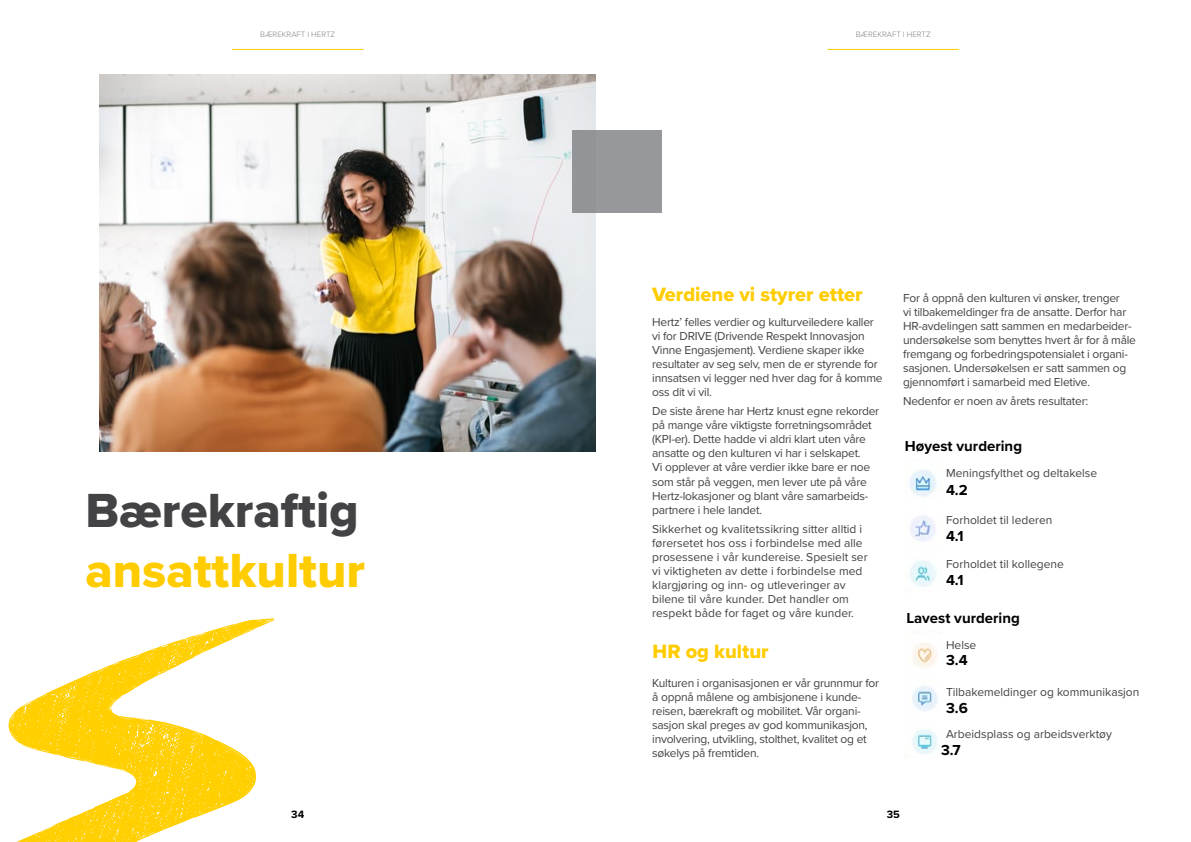
<style>
.page{position:relative;width:1191px;height:842px;background:#fff}
.page>*{position:absolute;margin:0;border:0;box-sizing:border-box;transform-origin:0 0}
.t1{font:49.7px "Proxima Nova Extrabld";color:#fc0}
.t2{font:49.7px "Proxima Nova Extrabld";color:#434244}
.t3{font:20px "Proxima Nova Extrabld";color:#fc0}
.t4{font:700 15px "Proxima Nova";color:#000}
.t5{font:12px/14px "Proxima Nova";letter-spacing:-.02em;color:#434244}
.t6{font:12px/14px "Proxima Nova";color:#434244}
.t7{font:700 11px "Proxima Nova";color:#000}
.t8{font:300 8px "Proxima Nova";color:#808285}
</style>
<div class="page">
<svg style="left:8px;top:622px;width:262px;height:220px"></svg>
<hr style="left:232px;top:49px;width:131px;height:1px;background:#fc0">
<hr style="left:827px;top:49px;width:132px;height:1px;background:#fc0">
<img style="left:99px;top:74px;width:496px;height:377px">
<div style="left:572px;top:130px;width:89px;height:83px;background:#96989b"></div>
<img style="left:906px;top:469px;width:31px;height:123px">
<img style="left:905px;top:632px;width:36px;height:126px">
<p class="t8" style="left:260px;top:28px;width:77px">BÆREKRAFT I HERTZ</p>
<p class="t8" style="left:855px;top:28px;width:77px">BÆREKRAFT I HERTZ</p>
<h1 class="t2" style="left:85px;top:474px;width:275px">Bærekraftig</h1>
<h1 class="t1" style="left:85px;top:533px;width:281px">ansattkultur</h1>
<h2 class="t3" style="left:652px;top:279px;width:212px">Verdiene vi styrer etter</h2>
<p class="t5" style="left:652px;top:314px;width:232px">Hertz’ felles verdier og kulturveiledere kaller vi for DRIVE (Drivende Respekt Innovasjon Vinne Engasjement). Verdiene skaper ikke resultater av seg selv, men de er styrende for innsatsen vi legger ned hver dag for å komme oss dit vi vil.</p>
<p class="t5" style="left:652px;top:404px;width:228px">De siste årene har Hertz knust egne rekorder på mange våre viktigste forretningsområdet (KPI-er). Dette hadde vi aldri klart uten våre ansatte og den kulturen vi har i selskapet.<br>Vi opplever at våre verdier ikke bare er noe som står på veggen, men lever ute på våre Hertz-lokasjoner og blant våre samarbeids&shy;partnere i hele landet.</p>
<p class="t6" style="left:652px;top:522px;width:217px">Sikkerhet og kvalitetssikring sitter alltid i førersetet hos oss i forbindelse med alle prosessene i vår kundereise. Spesielt ser vi viktigheten av dette i forbindelse med klargjøring og inn- og utleveringer av bilene til våre kunder. Det handler om respekt både for faget og våre kunder.</p>
<h2 class="t3" style="left:652px;top:637px;width:118px">HR og kultur</h2>
<p class="t5" style="left:652px;top:675px;width:228px">Kulturen i organisasjonen er vår grunnmur for å oppnå målene og ambisjonene i kunde&shy;reisen, bærekraft og mobilitet. Vår organi&shy;sasjon skal preges av god kommunikasjon, involvering, utvikling, stolthet, kvalitet og et søkelys på fremtiden.</p>
<p class="t5" style="left:903px;top:290px;width:234px">For å oppnå den kulturen vi ønsker, trenger<br>vi tilbakemeldinger fra de ansatte. Derfor har HR-avdelingen satt sammen en medarbeider&shy;undersøkelse som benyttes hvert år for å måle fremgang og forbedringspotensialet i organi&shy;sasjonen. Undersøkelsen er satt sammen og gjennomført i samarbeid med Eletive.</p>
<p class="t5" style="left:903px;top:394px;width:186px">Nedenfor er noen av årets resultater:</p>
<p class="t4" style="left:905px;top:434px;width:119px">Høyest vurdering</p>
<p class="t4" style="left:946px;top:479px;width:23px">4.2</p>
<p class="t4" style="left:946px;top:525px;width:19px">4.1</p>
<p class="t4" style="left:946px;top:569px;width:19px">4.1</p>
<p class="t6" style="left:946px;top:466px;width:153px">Meningsfylthet og deltakelse</p>
<p class="t6" style="left:946px;top:512px;width:108px">Forholdet til lederen</p>
<p class="t6" style="left:946px;top:557px;width:119px">Forholdet til kollegene</p>
<p class="t4" style="left:906px;top:606px;width:115px">Lavest vurdering</p>
<p class="t5" style="left:946px;top:638px;width:32px">Helse</p>
<p class="t6" style="left:946px;top:684px;width:195px">Tilbakemeldinger og kommunikasjon</p>
<p class="t6" style="left:946px;top:726px;width:167px">Arbeidsplass og arbeidsverktøy</p>
<p class="t4" style="left:946px;top:649px;width:23px">3.4</p>
<p class="t4" style="left:946px;top:696px;width:23px">3.6</p>
<p class="t4" style="left:941px;top:738px;width:21px">3.7</p>
<p class="t7" style="left:291px;top:806px;width:15px">34</p>
<p class="t7" style="left:886px;top:806px;width:15px">35</p>
</div>
